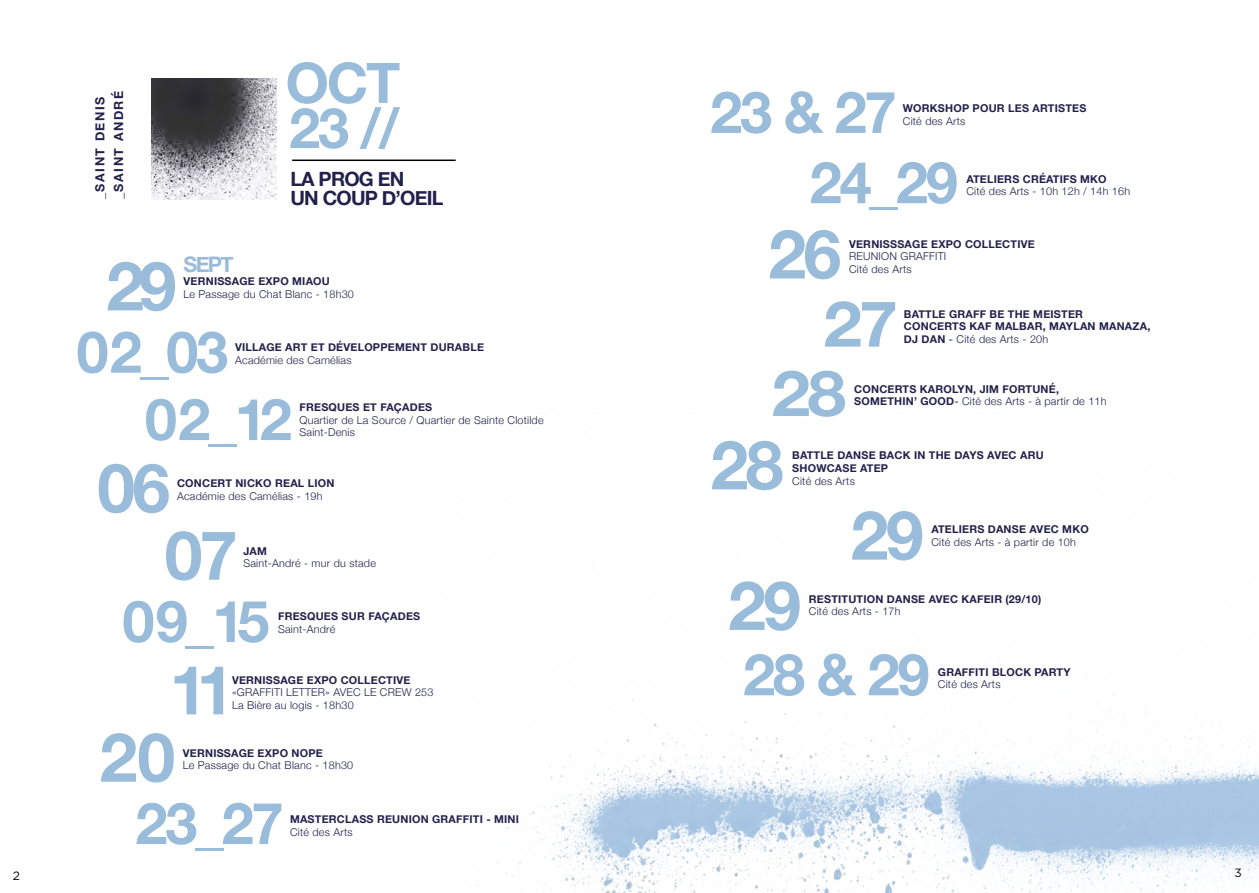
<style>
.page{position:relative;width:1259px;height:893px;background:#fff}
.page>*{position:absolute;margin:0;border:0;box-sizing:border-box;transform-origin:0 0}
.t1{font:700 67.95px "Helvetica Neue";letter-spacing:-.04em;color:#99bcdb}
.t2{font:700 63.6px "Helvetica Neue";color:#99bcdb;scale:1.09 1}
.t3{font:700 57.75px "Helvetica Neue";letter-spacing:-.04em;color:#99bcdb}
.t4{font:700 55.95px/45.2px "Helvetica Neue";color:#99bcdb}
.t5{font:700 21.45px "Helvetica Neue";color:#99bcdb}
.t6{font:700 19.65px/19.8px "Helvetica Neue";letter-spacing:-.04em;color:#21214c}
.t7{font:700 12.6px/18.8px "Helvetica Neue";letter-spacing:.12em;color:#21214c}
.t8{font:12px "Gotham";color:#000}
.t9{font:700 10.8px/12.6px "Helvetica Neue";letter-spacing:.02em;color:#21214c}
.t10{font:300 10.8px/12.6px "Helvetica Neue";letter-spacing:.02em;color:#21214c}
.s1{font-weight:400}
.s2{font-weight:300}
</style>
<div class="page">
<img style="left:476px;top:685px;width:783px;height:208px">
<img style="left:152px;top:79px;width:124px;height:120px">
<hr style="left:292px;top:160px;width:164px;height:1px;background:#000">
<p class="t7" style="left:91px;top:199px;width:110px;rotate:-90deg">_SAINT DENIS _SAINT ANDRÉ</p>
<h3 class="t4" style="left:285px;top:62px;width:116px">OCT<br>23 //</h3>
<h3 class="t6" style="left:290px;top:169px;width:155px">LA PROG EN<br>UN COUP D’OEIL</h3>
<h1 class="t1" style="left:106px;top:233px;width:72px">29</h1>
<h3 class="t5" style="left:184px;top:247px;width:52px">SEPT</h3>
<p class="t9" style="left:183px;top:276px;width:148px">VERNISSAGE EXPO MIAOU</p>
<p class="t10" style="left:183px;top:287px;width:172px">Le Passage du Chat Blanc - 18h30</p>
<h3 class="t3" style="left:76px;top:307px;width:153px">02_03</h3>
<p class="t9" style="left:235px;top:341px;width:250px">VILLAGE ART ET DÉVELOPPEMENT DURABLE</p>
<p class="t10" style="left:235px;top:353px;width:118px">Académie des Camélias</p>
<h3 class="t3" style="left:145px;top:374px;width:149px">02_12</h3>
<p class="t9" style="left:299px;top:401px;width:134px">FRESQUES ET FAÇADES</p>
<p class="t10" style="left:299px;top:413px;width:246px">Quartier de La Source / Quartier de Sainte Clotilde<br>Saint-Denis</p>
<h1 class="t1" style="left:97px;top:435px;width:74px">06</h1>
<p class="t9" style="left:177px;top:477px;width:159px">CONCERT NICKO REAL LION</p>
<p class="t10" style="left:177px;top:489px;width:147px">Académie des Camélias - 19h</p>
<h1 class="t1" style="left:165px;top:502px;width:74px">07</h1>
<p class="t9" style="left:243px;top:545px;width:25px">JAM</p>
<p class="t10" style="left:243px;top:556px;width:134px">Saint-André - mur du stade</p>
<h3 class="t3" style="left:122px;top:576px;width:149px">09_15</h3>
<p class="t9" style="left:278px;top:611px;width:144px">FRESQUES SUR FAÇADES</p>
<p class="t10" style="left:278px;top:622px;width:59px">Saint-André</p>
<h1 class="t1" style="left:169px;top:637px;width:66px">11</h1>
<p class="t9" style="left:232px;top:674px;width:180px">VERNISSAGE EXPO COLLECTIVE</p>
<p class="t10" style="left:232px;top:685px;width:203px">«GRAFFITI LETTER» AVEC LE CREW 253<br>La Bière au logis - 18h30</p>
<h1 class="t1" style="left:100px;top:704px;width:77px">20</h1>
<p class="t9" style="left:183px;top:747px;width:141px">VERNISSAGE EXPO NOPE</p>
<p class="t10" style="left:183px;top:758px;width:172px">Le Passage du Chat Blanc - 18h30</p>
<h3 class="t3" style="left:135px;top:778px;width:150px">23_27</h3>
<p class="t9" style="left:290px;top:813px;width:230px">MASTERCLASS REUNION GRAFFITI - MINI</p>
<p class="t10" style="left:290px;top:825px;width:64px">Cité des Arts</p>
<h3 class="t3" style="left:710px;top:67px;width:188px">23 &amp; 27</h3>
<p class="t9" style="left:903px;top:102px;width:185px">WORKSHOP POUR LES ARTISTES</p>
<p class="t10" style="left:903px;top:114px;width:64px">Cité des Arts</p>
<h3 class="t3" style="left:809px;top:137px;width:150px">24_29</h3>
<p class="t9" style="left:966px;top:173px;width:142px">ATELIERS CRÉATIFS MKO</p>
<p class="t10" style="left:966px;top:184px;width:165px">Cité des Arts - 10h 12h / 14h 16h</p>
<h1 class="t1" style="left:768px;top:201px;width:74px">26</h1>
<p class="t9" style="left:849px;top:238px;width:187px">VERNISSSAGE EXPO COLLECTIVE</p>
<p class="t10" style="left:849px;top:249px;width:99px">REUNION GRAFFITI<br>Cité des Arts</p>
<h2 class="t2" style="left:823px;top:274px;width:70px">27</h2>
<p class="t9" style="left:904px;top:308px;width:248px">BATTLE GRAFF BE THE MEISTER<br>CONCERTS KAF MALBAR, MAYLAN MANAZA,<br>DJ DAN <span class="s1">-</span> <span class="s2">Cité des Arts - 20h</span></p>
<h2 class="t2" style="left:771px;top:343px;width:70px">28</h2>
<p class="t9" style="left:854px;top:383px;width:254px">CONCERTS KAROLYN, JIM FORTUNÉ,<br>SOMETHIN’ GOOD<span class="s1">-</span> <span class="s2">Cité des Arts - à partir de 11h</span></p>
<h1 class="t1" style="left:710px;top:412px;width:74px">28</h1>
<p class="t9" style="left:792px;top:450px;width:253px">BATTLE DANSE BACK IN THE DAYS AVEC ARU<br>SHOWCASE ATEP</p>
<p class="t10" style="left:792px;top:474px;width:64px">Cité des Arts</p>
<h1 class="t1" style="left:728px;top:552px;width:74px">29</h1>
<h1 class="t1" style="left:850px;top:482px;width:74px">29</h1>
<p class="t9" style="left:931px;top:523px;width:159px">ATELIERS DANSE AVEC MKO</p>
<p class="t10" style="left:931px;top:535px;width:146px">Cité des Arts - à partir de 10h</p>
<p class="t9" style="left:809px;top:593px;width:234px">RESTITUTION DANSE AVEC KAFEIR (29/10)</p>
<p class="t10" style="left:809px;top:604px;width:93px">Cité des Arts - 17h</p>
<h3 class="t3" style="left:743px;top:629px;width:188px">28 &amp; 29</h3>
<p class="t9" style="left:938px;top:666px;width:134px">GRAFFITI BLOCK PARTY</p>
<p class="t10" style="left:938px;top:677px;width:64px">Cité des Arts</p>
<p class="t8" style="left:13px;top:868px;width:9px">2</p>
<p class="t8" style="left:1234px;top:865px;width:9px">3</p>
</div>
